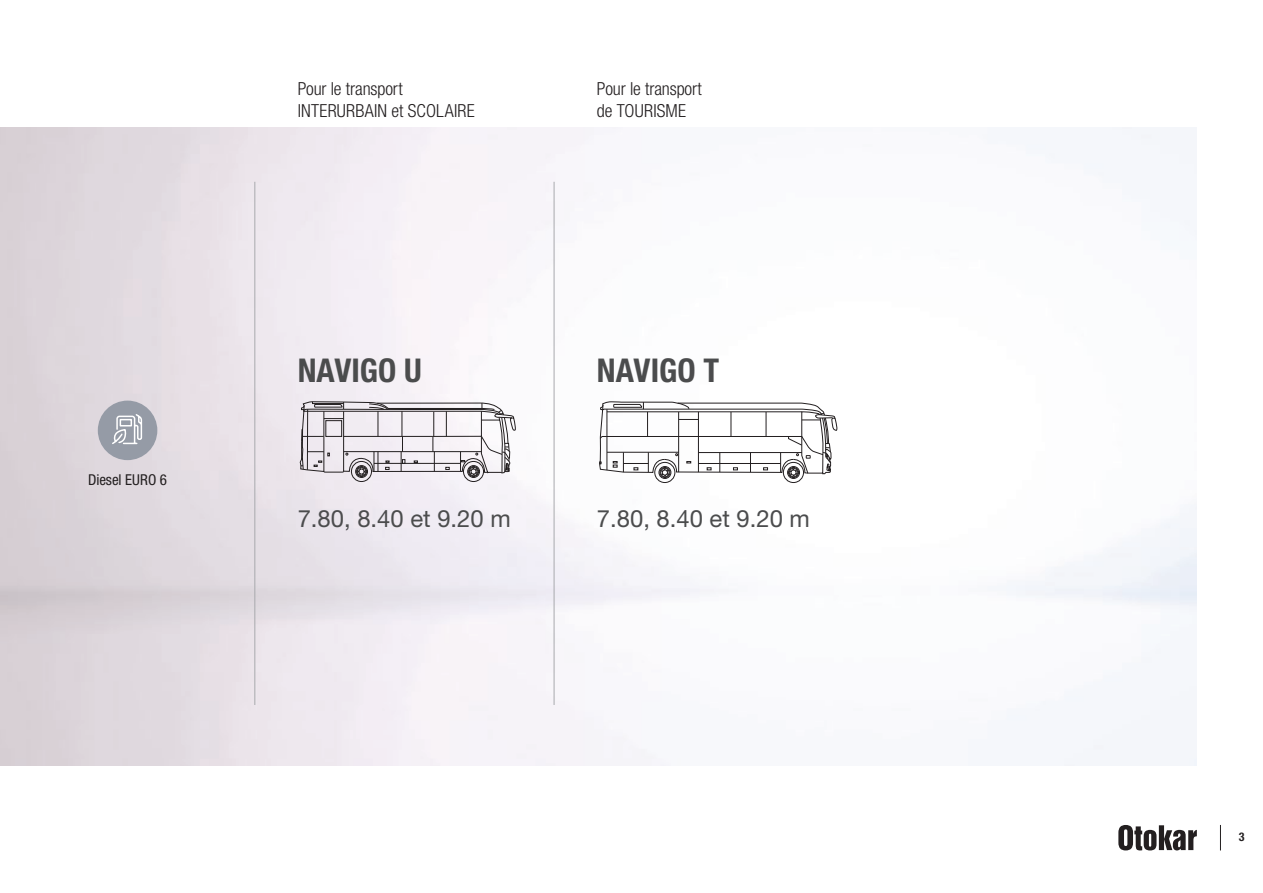
<style>
.page{position:relative;width:1263px;height:893px;background:#fff}
.page>*{position:absolute;margin:0;border:0;box-sizing:border-box;transform-origin:0 0}
.t1{font:700 condensed 32.85px "Helvetica Neue LT Std";color:#4b4c4d}
.t2{font:23.85px "Helvetica Neue LT Std";color:#4b4c4d}
.t3{font:300 condensed 18px/21.6px "Helvetica Neue LT Std";letter-spacing:.005em;color:#231f20}
.t4{font:condensed 15px "Helvetica Neue LT Std";color:#231f20}
.t5{font:700 condensed 12px "Helvetica Neue LT Std";color:#231f20}
</style>
<div class="page">
<img style="left:0;top:128px;width:1197px;height:637px">
<svg style="left:300px;top:399px;width:216px;height:85px"></svg>
<div style="left:783px;top:462px;width:21px;height:21px;border:1px solid #231f20;border-radius:50%"></div>
<div style="left:787px;top:466px;width:13px;height:13px;border:1px solid #231f20;border-radius:50%"></div>
<div style="left:788px;top:467px;width:11px;height:11px;border:1px solid #231f20;border-radius:50%"></div>
<div style="left:789px;top:468px;width:9px;height:9px;border:1px solid #231f20;border-radius:50%"></div>
<div style="left:654px;top:462px;width:21px;height:21px;border:1px solid #231f20;border-radius:50%"></div>
<div style="left:659px;top:466px;width:12px;height:13px;border:1px solid #231f20;border-radius:50%"></div>
<div style="left:660px;top:467px;width:10px;height:11px;border:1px solid #231f20;border-radius:50%"></div>
<div style="left:660px;top:468px;width:9px;height:9px;border:1px solid #231f20;border-radius:50%"></div>
<svg style="left:599px;top:401px;width:238px;height:75px"></svg>
<div style="left:98px;top:401px;width:59px;height:59px;background:#959ba6;border-radius:50%"></div>
<svg style="left:112px;top:414px;width:31px;height:31px"></svg>
<hr style="left:255px;top:182px;width:1px;height:523px;background:#a8a9ad">
<hr style="left:554px;top:182px;width:1px;height:523px;background:#a8a9ad">
<svg style="left:1118px;top:825px;width:79px;height:25px"></svg>
<svg style="left:1220px;top:825px;width:1px;height:25px"></svg>
<p class="t4" style="left:88px;top:471px;width:80px">Diesel EURO 6</p>
<p class="t3" style="left:298px;top:78px;width:179px">Pour le transport<br>INTERURBAIN et SCOLAIRE</p>
<p class="t3" style="left:597px;top:78px;width:107px">Pour le transport de TOURISME</p>
<h1 class="t1" style="left:298px;top:351px;width:126px">NAVIGO U</h1>
<h2 class="t2" style="left:298px;top:505px;width:215px">7.80, 8.40 et 9.20 m</h2>
<h1 class="t1" style="left:597px;top:351px;width:124px">NAVIGO T</h1>
<h2 class="t2" style="left:597px;top:505px;width:215px">7.80, 8.40 et 9.20 m</h2>
<p class="t5" style="left:1239px;top:829px;width:7px">3</p>
</div>
